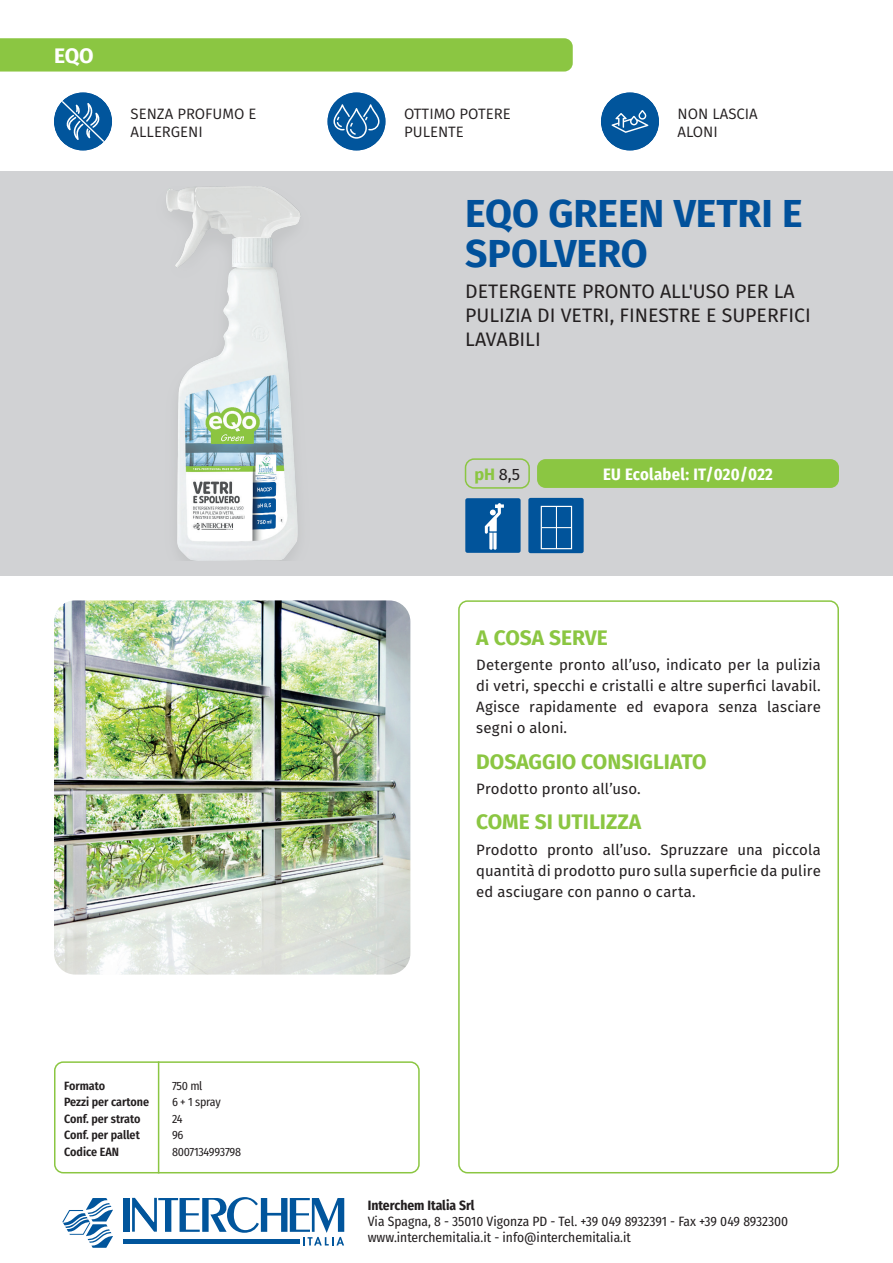
<style>
.page{position:relative;width:893px;height:1263px;background:#fff}
.page>*{position:absolute;margin:0;border:0;box-sizing:border-box;transform-origin:0 0}
.t1{font:700 39px/40.5px "Fira Sans";color:#01519b}
.t2{font:700 21px "Fira Sans";color:#8bc642}
.t3{font:700 21px "Fira Sans";color:#fff}
.t4{font:19.5px/24px "Fira Sans";color:#231f20}
.t5{font:700 16.5px "Fira Sans Condensed";letter-spacing:.02em;color:#fff}
.t6{font:16.5px "Fira Sans";color:#231f20}
.t7{font:15px/21px "Fira Sans";letter-spacing:.005em;color:#231f20;text-align:justify}
.t8{font:15px/18px "Fira Sans";color:#231f20}
.t9{font:13.5px/16.2px "Fira Sans Condensed";color:#231f20}
.t10{font:700 13.5px "Fira Sans Condensed";color:#231f20}
.t11{font:600 12px/16.5px "Fira Sans Condensed";color:#231f20}
.t12{font:12px/16.5px "Fira Sans Condensed";letter-spacing:-.025em;color:#231f20}
.s1{font-weight:700;color:#8bc642}
</style>
<div class="page">
<div style="left:0;top:171px;width:893px;height:404px;background:#d1d2d4"></div>
<div style="left:458px;top:600px;width:381px;height:573px;border:2px solid #8bc642;border-radius:9px"></div>
<div style="left:0;top:38px;width:573px;height:34px;background:#8bc642"></div>
<div style="left:54px;top:1061px;width:366px;height:112px;border:2px solid #8bc642;border-radius:9px"></div>
<hr style="left:158px;top:1061px;width:1px;height:112px;background:#8bc642">
<div style="left:465px;top:458px;width:65px;height:31px;border:2px solid #8bc642;border-radius:9px"></div>
<div style="left:537px;top:459px;width:302px;height:29px;background:#8bc642;border-radius:9px"></div>
<img style="left:166px;top:186px;width:134px;height:374px">
<div style="left:466px;top:499px;width:53px;height:53px;background:#01549b"></div>
<div style="left:465px;top:498px;width:56px;height:55px;border:2px solid #01549b"></div>
<svg style="left:485px;top:503px;width:19px;height:47px"></svg>
<div style="left:530px;top:499px;width:52px;height:53px;background:#01549b"></div>
<div style="left:528px;top:498px;width:56px;height:55px;border:2px solid #01549b"></div>
<svg style="left:540px;top:505px;width:33px;height:45px"></svg>
<hr style="left:556px;top:507px;width:1px;height:41px;background:#fff">
<img style="left:54px;top:600px;width:356px;height:374px">
<div style="left:54px;top:92px;width:58px;height:58px;background:#01559c;border-radius:50%"></div>
<svg style="left:62px;top:101px;width:42px;height:41px"></svg>
<div style="left:601px;top:92px;width:58px;height:58px;background:#01559c;border-radius:50%"></div>
<svg style="left:612px;top:110px;width:36px;height:23px"></svg>
<div style="left:327px;top:92px;width:58px;height:58px;background:#01559c;border-radius:50%"></div>
<svg style="left:333px;top:104px;width:46px;height:35px"></svg>
<div style="left:123px;top:1239px;width:176px;height:5px;background:#01559c"></div>
<div style="left:123px;top:1198px;width:6px;height:34px;background:#01559c"></div>
<svg style="left:62px;top:1198px;width:51px;height:50px"></svg>
<svg style="left:132px;top:1197px;width:212px;height:48px"></svg>
<h2 class="t3" style="left:54px;top:38px;width:41px">EQO</h2>
<p class="t8" style="left:131px;top:105px;width:127px">SENZA PROFUMO E<br>ALLERGENI</p>
<p class="t8" style="left:678px;top:105px;width:82px">NON LASCIA<br>ALONI</p>
<p class="t8" style="left:404px;top:105px;width:108px">OTTIMO POTERE<br>PULENTE</p>
<h1 class="t1" style="left:465px;top:190px;width:339px">EQO GREEN VETRI E<br>SPOLVERO</h1>
<h3 class="t4" style="left:465px;top:278px;width:347px">DETERGENTE PRONTO ALL'USO PER LA<br>PULIZIA DI VETRI, FINESTRE E SUPERFICI<br>LAVABILI</h3>
<p class="t6" style="left:474px;top:462px;width:47px"><span class="s1">pH</span> 8,5</p>
<p class="t5" style="left:603px;top:460px;width:171px">EU Ecolabel: IT/020/022</p>
<h2 class="t2" style="left:476px;top:620px;width:133px">A COSA SERVE</h2>
<p class="t7" style="left:476px;top:654px;width:346px">Detergente pronto all’uso, indicato per la pulizia di vetri, specchi e cristalli e altre superfici lavabil.<br>Agisce rapidamente ed evapora senza lasciare segni o aloni.</p>
<h2 class="t2" style="left:476px;top:743px;width:232px">DOSAGGIO CONSIGLIATO</h2>
<p class="t7" style="left:476px;top:778px;width:166px">Prodotto pronto all’uso.</p>
<h2 class="t2" style="left:476px;top:804px;width:166px">COME SI UTILIZZA</h2>
<p class="t7" style="left:476px;top:838px;width:346px">Prodotto pronto all’uso. Spruzzare una piccola quantità di prodotto puro sulla superficie da pulire ed asciugare con panno o carta.</p>
<p class="t11" style="left:64px;top:1076px;width:87px">Formato<br>Pezzi per cartone<br>Conf. per strato<br>Conf. per pallet<br>Codice EAN</p>
<p class="t12" style="left:172px;top:1077px;width:71px">750 ml<br>6 + 1 spray<br>24<br>96<br>8007134993798</p>
<p class="t10" style="left:368px;top:1194px;width:108px">Interchem Italia Srl</p>
<p class="t9" style="left:368px;top:1213px;width:422px">Via Spagna, 8 - 35010 Vigonza PD - Tel. +39 049 8932391 - Fax +39 049 8932300 www.interchemitalia.it - info@interchemitalia.it</p>
<p class="t7" style="left:439px;top:1214px;width:17px">26</p>
</div>
